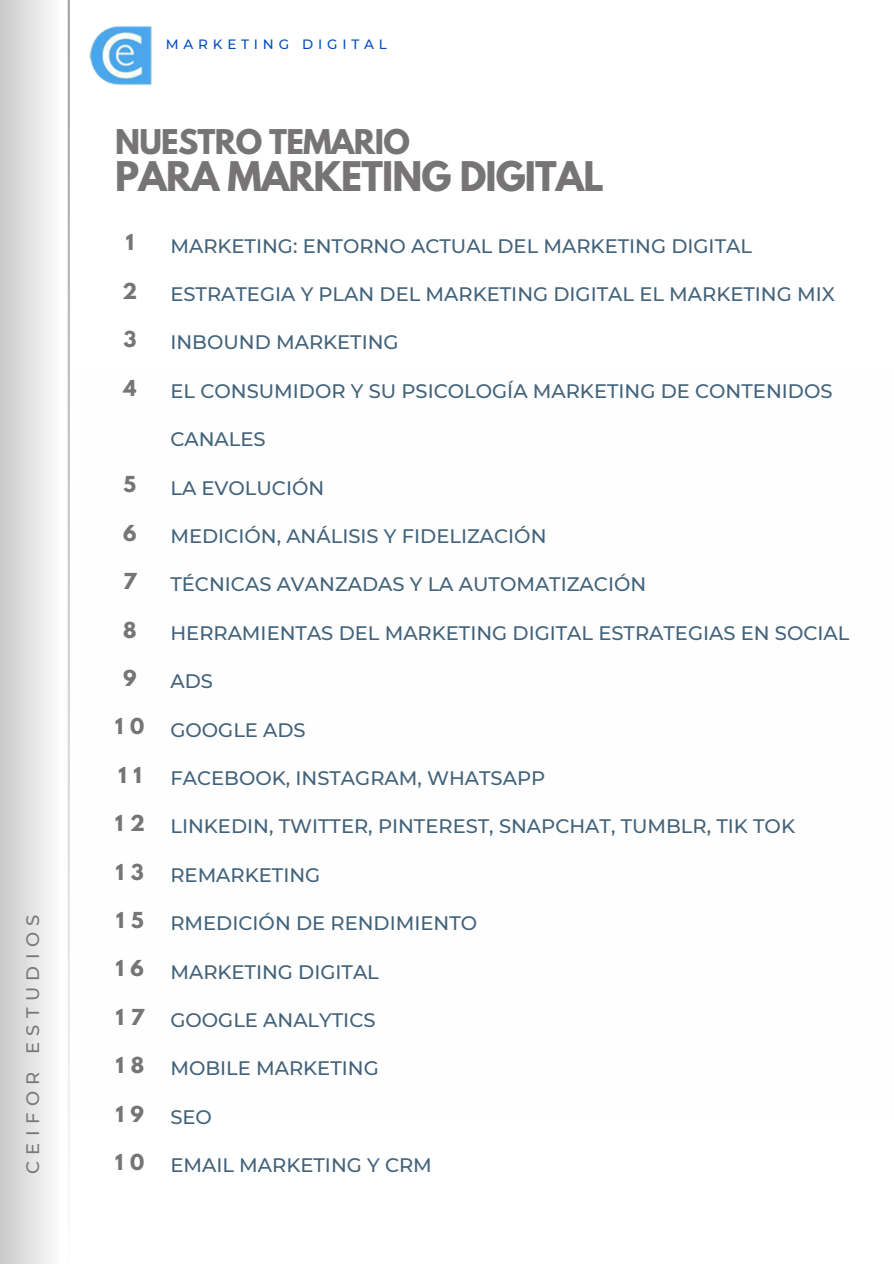
<style>
.page{position:relative;width:894px;height:1264px;background:#fff}
.page>*{position:absolute;margin:0;border:0;box-sizing:border-box;transform-origin:0 0}
.t1{font:700 36.15px "League Spartan";letter-spacing:-.025em;color:#767474}
.t2{font:700 30.15px "League Spartan";letter-spacing:-.025em;color:#767474}
.t3{font:500 19.5px "Montserrat";color:#42637b}
.t4{font:700 19.5px "League Spartan";color:#767474}
.t5{font:500 18px "Montserrat";letter-spacing:.355em;color:#797777}
.t6{font:500 13.5px "Montserrat";letter-spacing:.355em;color:#004cbf}
</style>
<div class="page">
<div style="left:0;top:0;width:61px;height:1263px;background:linear-gradient(to right,#c9c9c9,#fdfdfd)"></div>
<img style="left:89px;top:25px;width:63px;height:61px">
<div style="left:60px;top:373px;width:833px;height:832px;background:#fefefe"></div>
<h1 class="t5" style="left:22px;top:1174px;width:261px;rotate:-90deg">CEIFOR ESTUDIOS</h1>
<h2 class="t6" style="left:166px;top:36px;width:222px">MARKETING DIGITAL</h2>
<p class="t2" style="left:115px;top:126px;width:296px">NUESTRO TEMARIO</p>
<p class="t1" style="left:115px;top:158px;width:490px">PARA MARKETING DIGITAL</p>
<h2 class="t4" style="left:126px;top:233px;width:10px">1</h2>
<h2 class="t4" style="left:122px;top:281px;width:16px">2</h2>
<h2 class="t4" style="left:123px;top:330px;width:14px">3</h2>
<h2 class="t4" style="left:123px;top:378px;width:14px">4</h2>
<h2 class="t4" style="left:124px;top:475px;width:14px">5</h2>
<h2 class="t4" style="left:123px;top:523px;width:15px">6</h2>
<h2 class="t4" style="left:123px;top:571px;width:15px">7</h2>
<h2 class="t4" style="left:123px;top:620px;width:15px">8</h2>
<h2 class="t4" style="left:123px;top:668px;width:15px">9</h2>
<h2 class="t4" style="left:115px;top:717px;width:31px">1 0</h2>
<h2 class="t4" style="left:118px;top:765px;width:25px">1 1</h2>
<h2 class="t4" style="left:115px;top:813px;width:31px">1 2</h2>
<h2 class="t4" style="left:116px;top:862px;width:29px">1 3</h2>
<h2 class="t4" style="left:116px;top:910px;width:29px">1 5</h2>
<h2 class="t4" style="left:116px;top:958px;width:30px">1 6</h2>
<h2 class="t4" style="left:116px;top:1007px;width:30px">1 7</h2>
<h2 class="t4" style="left:116px;top:1055px;width:30px">1 8</h2>
<h2 class="t4" style="left:116px;top:1104px;width:30px">1 9</h2>
<h2 class="t4" style="left:115px;top:1152px;width:31px">1 0</h2>
<p class="t3" style="left:170px;top:234px;width:583px">MARKETING: ENTORNO ACTUAL DEL MARKETING DIGITAL</p>
<p class="t3" style="left:170px;top:282px;width:665px">ESTRATEGIA Y PLAN DEL MARKETING DIGITAL EL MARKETING MIX</p>
<p class="t3" style="left:170px;top:330px;width:230px">INBOUND MARKETING</p>
<p class="t3" style="left:170px;top:379px;width:663px">EL CONSUMIDOR Y SU PSICOLOGÍA MARKETING DE CONTENIDOS</p>
<p class="t3" style="left:170px;top:427px;width:97px">CANALES</p>
<p class="t3" style="left:170px;top:476px;width:155px">LA EVOLUCIÓN</p>
<p class="t3" style="left:170px;top:524px;width:377px">MEDICIÓN, ANÁLISIS Y FIDELIZACIÓN</p>
<p class="t3" style="left:170px;top:572px;width:477px">TÉCNICAS AVANZADAS Y LA AUTOMATIZACIÓ N</p>
<p class="t3" style="left:170px;top:621px;width:680px">HERRAMIENTAS DEL MARKETING DIGITAL ESTRATEGIAS EN SOCIAL</p>
<p class="t3" style="left:170px;top:669px;width:44px">ADS</p>
<p class="t3" style="left:170px;top:717px;width:137px">GOOGLE ADS</p>
<p class="t3" style="left:170px;top:766px;width:376px">FACEBOOK, INSTAGRAM, WHATSAPP</p>
<p class="t3" style="left:170px;top:814px;width:626px">LINKEDIN, TWITTER, PINTEREST, SNAPCHAT, TUMBLR, TIK TOK</p>
<p class="t3" style="left:170px;top:863px;width:151px">REMARKETING</p>
<p class="t3" style="left:170px;top:911px;width:308px">RMEDICIÓN DE RENDIMIENTO</p>
<p class="t3" style="left:170px;top:959px;width:210px">MARKETING DIGITAL</p>
<p class="t3" style="left:170px;top:1008px;width:206px">GOOGLE ANALYTICS</p>
<p class="t3" style="left:170px;top:1056px;width:210px">MOBILE MARKETING</p>
<p class="t3" style="left:170px;top:1104px;width:43px">SEO</p>
<p class="t3" style="left:170px;top:1153px;width:263px">EMAIL MARKETING Y CRM</p>
</div>
